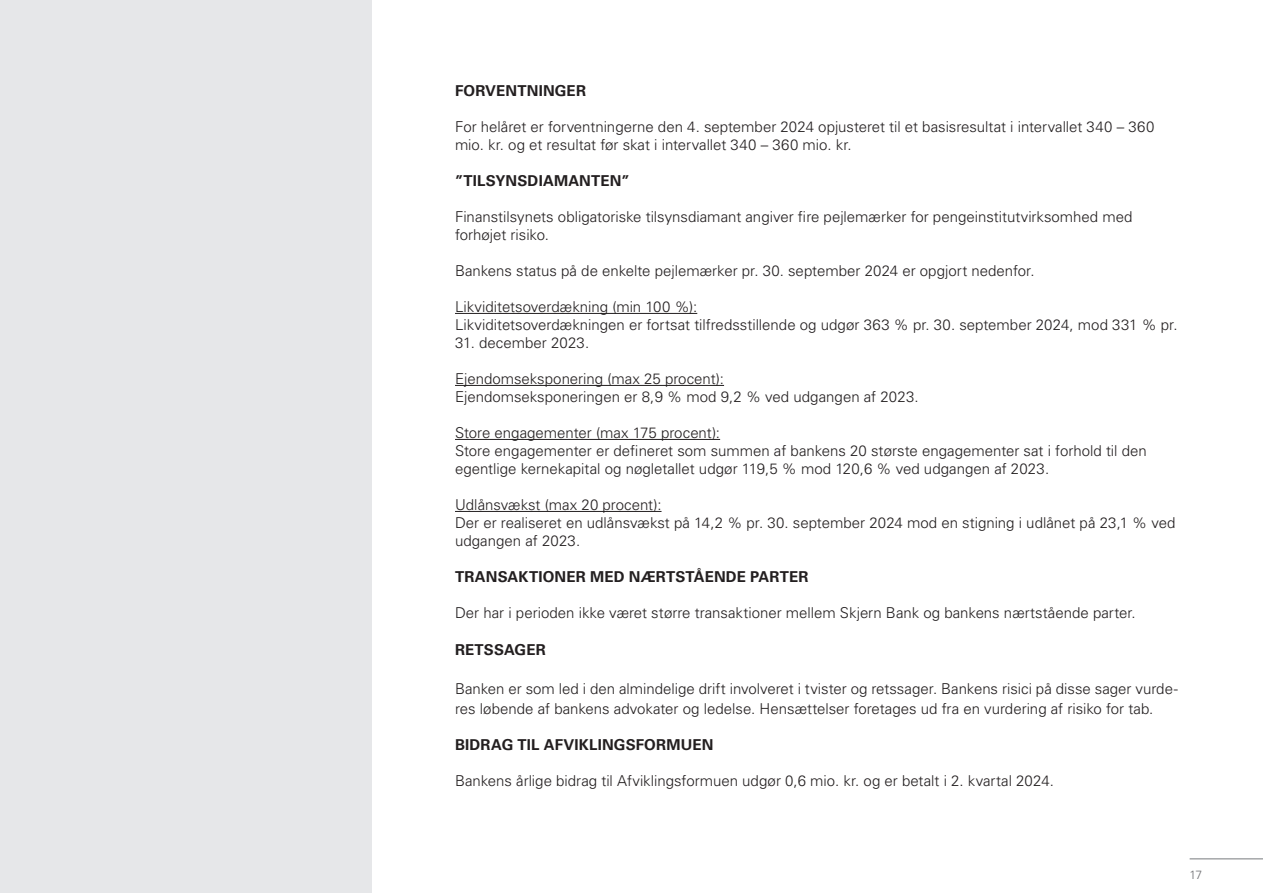
<style>
.page{position:relative;width:1263px;height:893px;background:#fff}
.page>*{position:absolute;margin:0;border:0;box-sizing:border-box;transform-origin:0 0}
.Brødtekst-10{font:300 15px/18px "Univers LT Std";color:#231f20}
.Brødtekst-10-2{font:700 15px "Univers LT Std";letter-spacing:.01em;color:#231f20}
.t1{font:300 12px "Univers LT Std";color:#6c6d70}
</style>
<div class="page">
<hr style="left:1189px;top:858px;width:74px;height:1px;background:#808285">
<hr style="left:455px;top:313px;width:242px;height:1px;background:#231f20">
<hr style="left:455px;top:385px;width:269px;height:1px;background:#231f20">
<hr style="left:455px;top:439px;width:265px;height:1px;background:#231f20">
<hr style="left:455px;top:511px;width:206px;height:1px;background:#231f20">
<div style="left:0;top:0;width:371px;height:892px;background:#e6e7e9"></div>
<p class="Brødtekst-10-2" style="left:455px;top:82px;width:133px">FORVENTNINGER</p>
<p class="Brødtekst-10" style="left:455px;top:118px;width:701px">For helåret er forventningerne den 4. september 2024 opjusteret til et basisresultat i intervallet 340 – 360 mio. kr. og et resultat før skat i intervallet 340 – 360 mio. kr.</p>
<p class="Brødtekst-10-2" style="left:455px;top:172px;width:176px">”TILSYNSDIAMANTEN”</p>
<p class="Brødtekst-10" style="left:455px;top:208px;width:679px">Finanstilsynets obligatoriske tilsynsdiamant angiver fire pejlemærker for pengeinstitutvirksomhed med forhøjet risiko.</p>
<p class="Brødtekst-10" style="left:455px;top:262px;width:581px">Bankens status på de enkelte pejlemærker pr. 30. september 2024 er opgjort nedenfor.</p>
<p class="Brødtekst-10" style="left:455px;top:298px;width:244px">Likviditetsoverdækning (min 100 %):</p>
<p class="Brødtekst-10" style="left:455px;top:316px;width:724px">Likviditetsoverdækningen er fortsat tilfredsstillende og udgør 363 % pr. 30. september 2024, mod 331 % pr.</p>
<p class="Brødtekst-10" style="left:455px;top:334px;width:136px">31. december 2023.</p>
<p class="Brødtekst-10" style="left:455px;top:370px;width:271px">Ejendomseksponering (max 25 procent):</p>
<p class="Brødtekst-10" style="left:455px;top:388px;width:465px">Ejendomseksponeringen er 8,9 % mod 9,2 % ved udgangen af 2023.</p>
<p class="Brødtekst-10" style="left:455px;top:424px;width:267px">Store engagementer (max 175 procent):</p>
<p class="Brødtekst-10" style="left:455px;top:442px;width:693px">Store engagementer er defineret som summen af bankens 20 største engagementer sat i forhold til den egentlige kernekapital og nøgletallet udgør 119,5 % mod 120,6 % ved udgangen af 2023.</p>
<p class="Brødtekst-10" style="left:455px;top:496px;width:208px">Udlånsvækst (max 20 procent):</p>
<p class="Brødtekst-10" style="left:455px;top:514px;width:722px">Der er realiseret en udlånsvækst på 14,2 % pr. 30. september 2024 mod en stigning i udlånet på 23,1 % ved udgangen af 2023.</p>
<p class="Brødtekst-10-2" style="left:455px;top:568px;width:355px">TRANSAKTIONER MED NÆRTSTÅENDE PARTER</p>
<p class="Brødtekst-10" style="left:455px;top:604px;width:682px">Der har i perioden ikke været større transaktioner mellem Skjern Bank og bankens nærtstående parter.</p>
<p class="Brødtekst-10-2" style="left:455px;top:641px;width:92px">RETSSAGER</p>
<p class="Brødtekst-10" style="left:455px;top:679px;width:724px;line-height:19.5px">Banken er som led i den almindelige drift involveret i tvister og retssager. Bankens risici på disse sager vurde&shy;res løbende af bankens advokater og ledelse. Hensættelser foretages ud fra en vurdering af risiko for tab.</p>
<p class="Brødtekst-10-2" style="left:455px;top:736px;width:260px">BIDRAG TIL AFVIKLINGSFORMUEN</p>
<p class="Brødtekst-10" style="left:455px;top:772px;width:600px">Bankens årlige bidrag til Afviklingsformuen udgør 0,6 mio. kr. og er betalt i 2. kvartal 2024.</p>
<p class="t1" style="left:1189px;top:867px;width:14px">17</p>
</div>
